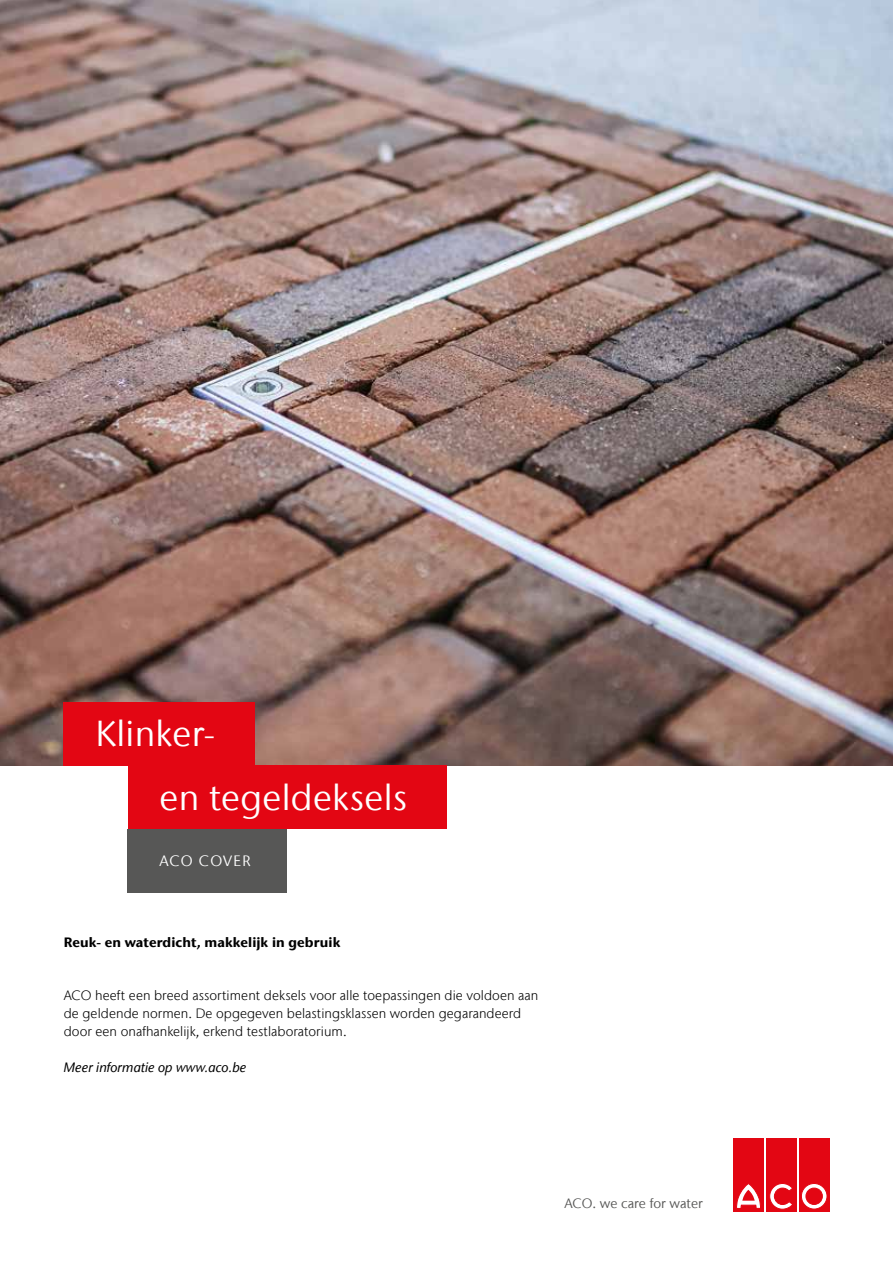
<style>
.page{position:relative;width:893px;height:1263px;background:#fff}
.page>*{position:absolute;margin:0;border:0;box-sizing:border-box;transform-origin:0 0}
.t1{font:36px "Stone Sans IIITC Com";letter-spacing:.01em;color:#fff}
.t2{font:15px "Stone Sans IIITC Com";letter-spacing:.075em;color:#fff}
.t3{font:300 13.5px/17.9px "Stone Sans IIITC Com";letter-spacing:.005em;color:#000}
.t4{font:700 13.5px "Stone Sans IIITC Com";letter-spacing:.005em;color:#000}
.t5{font:italic 500 13.5px "Stone Sans IIITC Com";letter-spacing:.005em;color:#000}
.t6{font:13.5px "Stone Sans IIITC Com";color:#575756}
</style>
<div class="page">
<img style="left:0;top:0;width:893px;height:765px">
<div style="left:128px;top:829px;width:159px;height:64px;background:#575756"></div>
<div style="left:128px;top:765px;width:318px;height:64px;background:#e30613"></div>
<div style="left:64px;top:702px;width:191px;height:63px;background:#e30613"></div>
<div style="left:733px;top:1139px;width:31px;height:73px;background:#e30613"></div>
<svg style="left:736px;top:1184px;width:25px;height:24px"></svg>
<div style="left:766px;top:1139px;width:30px;height:73px;background:#e30613"></div>
<svg style="left:769px;top:1183px;width:23px;height:26px"></svg>
<div style="left:799px;top:1139px;width:30px;height:73px;background:#e30613"></div>
<svg style="left:801px;top:1183px;width:26px;height:26px"></svg>
<div style="left:801px;top:1183px;width:26px;height:26px;border:1px solid #e30613;border-radius:50%"></div>
<div style="left:806px;top:1188px;width:16px;height:16px;background:#e30613;border-radius:50%"></div>
<div style="left:806px;top:1188px;width:16px;height:16px;border:1px solid #e30613;border-radius:50%"></div>
<h1 class="t1" style="left:96px;top:711px;width:121px">Klinker-</h1>
<h1 class="t1" style="left:159px;top:775px;width:249px">en tegeldeksels</h1>
<p class="t2" style="left:159px;top:852px;width:93px">ACO COVER</p>
<p class="t4" style="left:64px;top:933px;width:278px">Reuk- en waterdicht, makkelijk in gebruik</p>
<p class="t3" style="left:64px;top:986px;width:476px">ACO heeft een breed assortiment deksels voor alle toepassingen die voldoen aan de geldende normen. De opgegeven belastingsklassen worden gegarandeerd door een onafhankelijk, erkend testlaboratorium.</p>
<p class="t5" style="left:64px;top:1058px;width:184px">Meer informatie op www.aco.be</p>
<p class="t6" style="left:565px;top:1195px;width:140px">ACO. we care for water</p>
</div>
